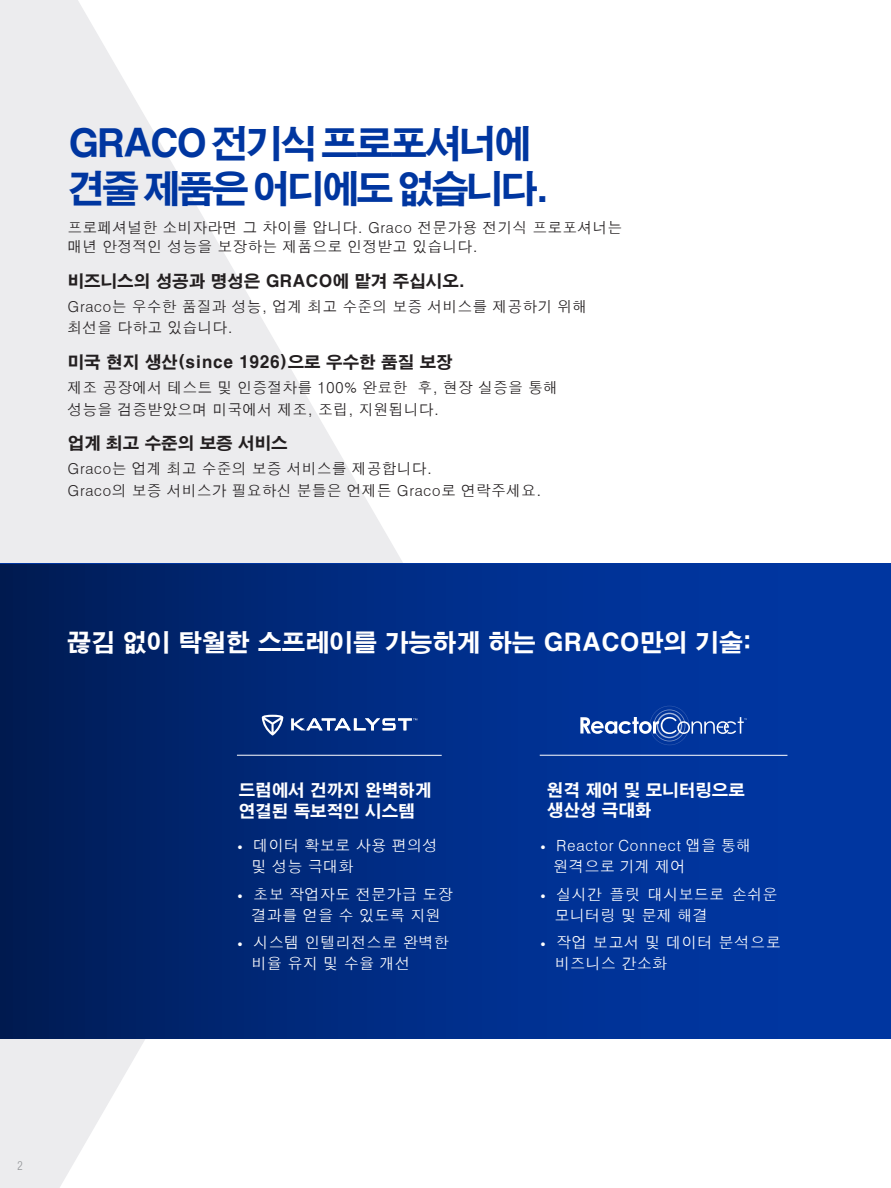
<style>
.page{position:relative;width:891px;height:1188px;background:#fff}
.page>*{position:absolute;margin:0;border:0;box-sizing:border-box;transform-origin:0 0}
.t1{font:37.5px/45px "H2 gtr E";letter-spacing:-.07em;color:#0036a0}
.t2{font:24px "H2 gtr E";letter-spacing:-.005em;color:#fff}
.t3{font:16.5px "H2 gtr E";color:#231f20}
.t4{font:16.5px/20.2px "H2 gtr E";color:#fff}
.t5{font:15.3px/21px "H2 gtr M";color:#fff}
.t6{font:15.3px/21px "H2 gtr M";letter-spacing:.02em;color:#fff}
.t7{font:15px/21.9px "H2 gtr M";color:#231f20}
.t8{font:300 condensed 12px "Helvetica LT Std";color:#939598}
.s1{font-family:"Helvetica Neue LT Std";font-weight:300;font-stretch:condensed;font-size:10.5px}
</style>
<div class="page">
<svg style="left:0;top:0;width:412px;height:1188px;fill:#ececee"></svg>
<div style="left:0;top:564px;width:891px;height:474px;background:linear-gradient(to right,#001e5b,#003bae)"></div>
<hr style="left:237px;top:755px;width:205px;height:1px;background:#fff">
<hr style="left:540px;top:755px;width:247px;height:1px;background:#fff">
<svg style="left:580px;top:706px;width:167px;height:39px;background:#2853aa"></svg>
<svg style="left:262px;top:715px;width:21px;height:20px"></svg>
<svg style="left:291px;top:718px;width:126px;height:12px"></svg>
<p class="t1" style="left:68px;top:122px;width:483px">GRACO 전기식 프로포셔너에 견줄 제품은 어디에도 없습니다.</p>
<p class="t7" style="left:68px;top:217px;width:556px;line-height:19.6px">프로페셔널한 소비자라면 그 차이를 압니다. Graco 전문가용 전기식 프로포셔너는 매년 안정적인 성능을 보장하는 제품으로 인정받고 있습니다.</p>
<p class="t3" style="left:68px;top:272px;width:399px">비즈니스의 성공과 명성은 GRACO에 맡겨 주십시오.</p>
<p class="t7" style="left:68px;top:295px;width:521px">Graco는 우수한 품질과 성능, 업계 최고 수준의 보증 서비스를 제공하기 위해 최선을 다하고 있습니다.</p>
<p class="t3" style="left:68px;top:354px;width:386px">미국 현지 생산(since 1926)으로 우수한 품질 보장</p>
<p class="t7" style="left:68px;top:377px;width:492px">제조 공장에서 테스트 및 인증절차를 100% 완료한 후, 현장 실증을 통해 성능을 검증받았으며 미국에서 제조, 조립, 지원됩니다.</p>
<p class="t3" style="left:68px;top:435px;width:221px">업계 최고 수준의 보증 서비스</p>
<p class="t7" style="left:68px;top:457px;width:476px;line-height:22.5px">Graco는 업계 최고 수준의 보증 서비스를 제공합니다.<br>Graco의 보증 서비스가 필요하신 분들은 언제든 Graco로 연락주세요.</p>
<p class="t2" style="left:67px;top:631px;width:686px">끊김 없이 탁월한 스프레이를 가능하게 하는 GRACO만의 기술:</p>
<p class="t4" style="left:239px;top:780px;width:194px">드럼에서 건까지 완벽하게 연결된 독보적인 시스템</p>
<p class="t5" style="left:252px;top:835px;width:188px;text-indent:-14px"><span class="s1">•</span> 데이터 확보로 사용 편의성 및 성능 극대화</p>
<p class="t5" style="left:237px;top:884px;width:217px;text-align:center"><span class="s1">•</span> 초보 작업자도 전문가급 도장 결과를 얻을 수 있도록 지원</p>
<p class="t5" style="left:252px;top:932px;width:199px;text-indent:-14px"><span class="s1">•</span> 시스템 인텔리전스로 완벽한 비율 유지 및 수율 개선</p>
<p class="t4" style="left:547px;top:780px;width:199px">원격 제어 및 모니터링으로 생산성 극대화</p>
<p class="t5" style="left:554px;top:835px;width:199px;text-indent:-13px"><span class="s1">•</span> Reactor Connect 앱을 통해 원격으로 기계 제어</p>
<p class="t5" style="left:554px;top:884px;width:225px;text-indent:-14px"><span class="s1">•</span> 실시간 플릿 대시보드로 손쉬운 모니터링 및 문제 해결</p>
<p class="t6" style="left:555px;top:932px;width:228px;text-indent:-14px"><span class="s1">•</span> 작업 보고서 및 데이터 분석으로 비즈니스 간소화</p>
<p class="t8" style="left:18px;top:1158px;width:7px">2</p>
</div>
